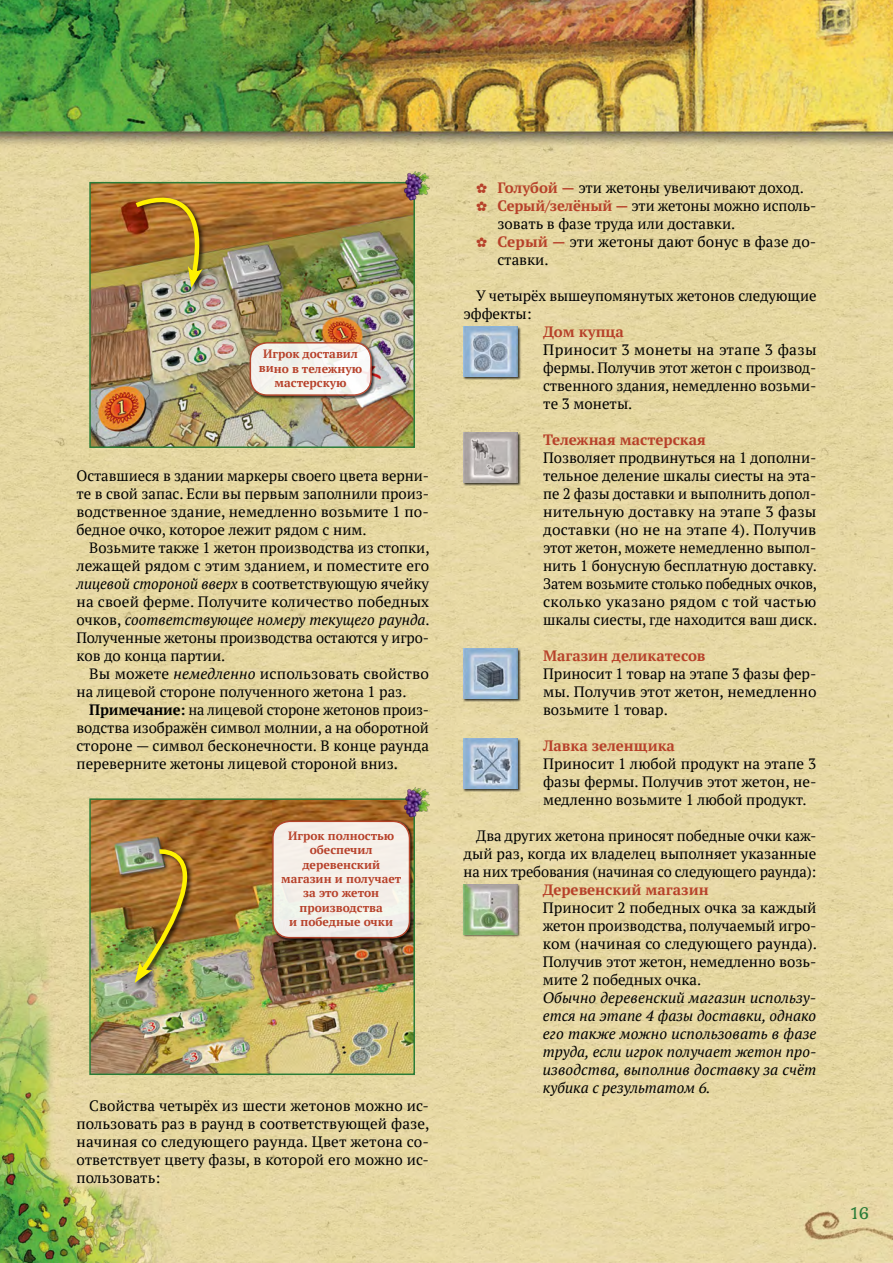
<style>
.page{position:relative;width:893px;height:1263px;background:#fff}
.page>*{position:absolute;margin:0;border:0;box-sizing:border-box;transform-origin:0 0}
.t1{font:18px "Kurale";color:#2b7d38}
.t2{font:15px/18px "PT Serif";color:#000;text-align:justify}
.t3{font:italic 15px/18px "PT Serif";letter-spacing:.005em;color:#000;text-align:justify}
.t4{font:700 15px "PT Serif";color:#b7412a}
.t5{font:700 12px/14.4px "PT Serif";color:#b7412a;text-align:center}
.s1{font-style:italic}
.s2{font-weight:700}
.s3{font-weight:700;color:#b7412a}
</style>
<div class="page">
<img style="left:0;top:0;width:893px;height:1263px">
<img style="left:92px;top:185px;width:320px;height:260px">
<div style="left:89px;top:182px;width:326px;height:266px;border:2px solid #2b7d38"></div>
<img style="left:400px;top:171px;width:30px;height:29px">
<div style="left:135px;top:196px;width:74px;height:98px;background:#000;opacity:.75"></div>
<img style="left:132px;top:171px;width:82px;height:117px">
<div style="left:249px;top:342px;width:126px;height:57px;background:#000;opacity:.75"></div>
<div style="left:250px;top:343px;width:121px;height:52px;background:linear-gradient(to right,#f1f0e8,#f9f8f7);border-radius:17px"></div>
<div style="left:250px;top:342px;width:122px;height:54px;border:2px solid #b7412a;border-radius:17px"></div>
<img style="left:92px;top:801px;width:320px;height:271px">
<div style="left:89px;top:798px;width:326px;height:277px;border:2px solid #2b7d38"></div>
<img style="left:400px;top:787px;width:30px;height:30px">
<div style="left:272px;top:820px;width:142px;height:122px;background:#000;opacity:.75"></div>
<div style="left:273px;top:821px;width:136px;height:117px;background:#f4efe9;border-radius:17px"></div>
<div style="left:272px;top:820px;width:138px;height:118px;border:2px solid #b7412a;border-radius:17px"></div>
<div style="left:133px;top:848px;width:61px;height:141px;background:#000;opacity:.75"></div>
<img style="left:135px;top:845px;width:92px;height:138px">
<div style="left:463px;top:327px;width:58px;height:53px;background:#000;opacity:.75"></div>
<img style="left:463px;top:327px;width:55px;height:49px">
<div style="left:463px;top:433px;width:58px;height:53px;background:#000;opacity:.75"></div>
<img style="left:463px;top:433px;width:54px;height:49px">
<div style="left:463px;top:649px;width:58px;height:53px;background:#000;opacity:.75"></div>
<img style="left:463px;top:649px;width:54px;height:49px">
<div style="left:463px;top:739px;width:58px;height:53px;background:#000;opacity:.75"></div>
<img style="left:463px;top:739px;width:54px;height:49px">
<div style="left:462px;top:884px;width:59px;height:53px;background:#000;opacity:.75"></div>
<img style="left:463px;top:884px;width:54px;height:50px">
<svg style="left:477px;top:183px;width:10px;height:10px"></svg>
<svg style="left:477px;top:201px;width:10px;height:10px"></svg>
<svg style="left:477px;top:237px;width:10px;height:10px"></svg>
<p class="t5" style="left:259px;top:346px;width:105px">Игрок доставил вино в тележную мастерскую</p>
<p class="t2" style="left:77px;top:466px;width:354px">Оставшиеся в здании маркеры своего цвета верни&shy;те в свой запас. Если вы первым заполнили произ&shy;водственное здание, немедленно возьмите 1 по&shy;бедное очко, которое лежит рядом с ним.</p>
<p class="t2" style="left:77px;top:538px;width:355px;text-indent:13px">Возьмите также 1 жетон производства из стопки, лежащей рядом с этим зданием, и поместите его <span class="s1">лицевой стороной вверх</span> в соответствующую ячейку на своей ферме. Получите количество победных очков, <span class="s1">соответствующее номеру текущего раунда</span>.<br>Полученные жетоны производства остаются у игро&shy;ков до конца партии.</p>
<p class="t2" style="left:77px;top:664px;width:354px;text-indent:13px">Вы можете <span class="s1">немедленно</span> использовать свойство на лицевой стороне полученного жетона 1 раз.</p>
<p class="t2" style="left:77px;top:700px;width:354px;text-indent:13px"><span class="s2">Примечание:</span> на лицевой стороне жетонов произ&shy;водства изображён символ молнии, а на оборотной стороне — символ бесконечности. В конце раунда переверните жетоны лицевой стороной вниз.</p>
<p class="t5" style="left:281px;top:828px;width:122px">Игрок полностью обеспечил деревенский магазин и получает за это жетон производства<br>и победные очки</p>
<p class="t2" style="left:77px;top:1096px;width:355px;text-indent:13px">Свойства четырёх из шести жетонов можно ис&shy;пользовать раз в раунд в соответствующей фазе, начиная со следующего раунда. Цвет жетона со&shy;ответствует цвету фазы, в которой его можно ис&shy;пользовать:</p>
<p class="t2" style="left:497px;top:178px;width:320px;text-align:left"><span class="s3">Голубой —</span> эти жетоны увеличивают доход.<br><span class="s3">Серый/зелёный —</span> эти жетоны можно исполь&shy;зовать в фазе труда или доставки.<br><span class="s3">Серый —</span> эти жетоны дают бонус в фазе до&shy;ставки.</p>
<p class="t2" style="left:463px;top:286px;width:354px;text-indent:13px">У четырёх вышеупомянутых жетонов следующие эффекты:</p>
<p class="t4" style="left:543px;top:322px;width:82px">Дом купца</p>
<p class="t2" style="left:543px;top:340px;width:275px">Приносит 3 монеты на этапе 3 фазы фермы. Получив этот жетон с производ&shy;ственного здания, немедленно возьми&shy;те 3 монеты.</p>
<p class="t4" style="left:543px;top:430px;width:164px">Тележная мастерская</p>
<p class="t2" style="left:543px;top:448px;width:275px">Позволяет продвинуться на 1 дополни&shy;тельное деление шкалы сиесты на эта&shy;пе 2 фазы доставки и выполнить допол&shy;нительную доставку на этапе 3 фазы доставки (но не на этапе 4). Получив этот жетон, можете немедленно выпол&shy;нить 1 бонусную бесплатную доставку.<br>Затем возьмите столько победных очков, сколько указано рядом с той частью шкалы сиесты, где находится ваш диск.</p>
<p class="t4" style="left:543px;top:646px;width:164px">Магазин деликатесов</p>
<p class="t2" style="left:543px;top:664px;width:275px">Приносит 1 товар на этапе 3 фазы фер&shy;мы. Получив этот жетон, немедленно возьмите 1 товар.</p>
<p class="t4" style="left:543px;top:736px;width:133px">Лавка зеленщика</p>
<p class="t2" style="left:543px;top:754px;width:275px">Приносит 1 любой продукт на этапе 3 фазы фермы. Получив этот жетон, не&shy;медленно возьмите 1 любой продукт.</p>
<p class="t2" style="left:463px;top:826px;width:354px;text-indent:13px">Два других жетона приносят победные очки каж&shy;дый раз, когда их владелец выполняет указанные на них требования (начиная со следующего раунда):</p>
<p class="t4" style="left:543px;top:880px;width:167px">Деревенский магазин</p>
<p class="t2" style="left:543px;top:898px;width:276px">Приносит 2 победных очка за каждый жетон производства, получаемый игро&shy;ком (начиная со следующего раунда).<br>Получив этот жетон, немедленно возь&shy;мите 2 победных очка.</p>
<p class="t3" style="left:543px;top:988px;width:275px">Обычно деревенский магазин использу&shy;ется на этапе 4 фазы доставки, однако его также можно использовать в фазе труда, если игрок получает жетон про&shy;изводства, выполнив доставку за счёт кубика с результатом 6.</p>
<p class="t1" style="left:851px;top:1199px;width:21px">16</p>
</div>
